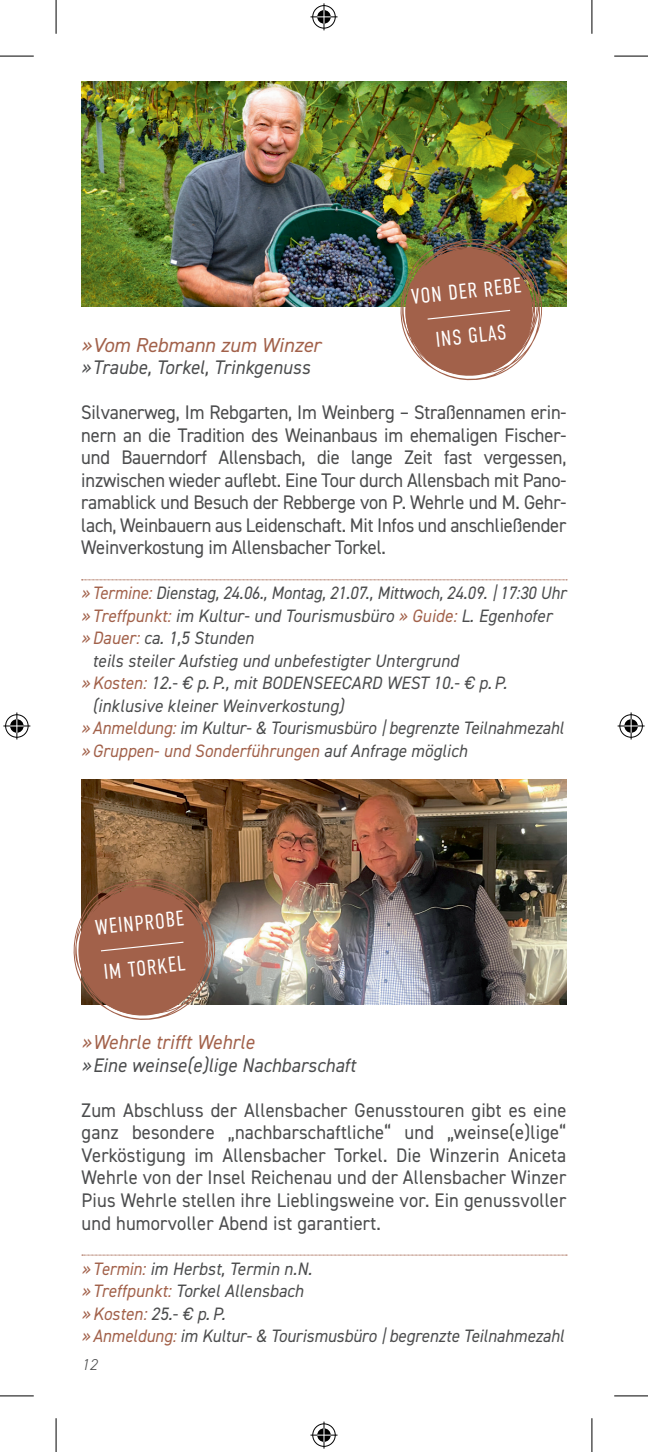
<style>
.page{position:relative;width:648px;height:1452px;background:#fff}
.page>*{position:absolute;margin:0;border:0;box-sizing:border-box;transform-origin:0 0}
.t1{font:300 21.38px/45px "DIN Condensed";color:#fff;text-align:center}
.t2{font:italic 20.25px "DIN2014";color:#a2614a}
.t3{font:italic 20.25px "DIN2014";color:#a2614a;scale:.94 1}
.t4{font:19.8px/22.5px "DIN2014";letter-spacing:-.005em;color:#4b4c4d;text-align:justify;scale:.94 1}
.t5{font:italic 19.8px "DIN2014";letter-spacing:.01em;color:#4b4c4d;scale:.94 1}
.t6{font:italic 18px/22.5px "DIN2014";letter-spacing:.01em;color:#4b4c4d;scale:.94 1}
.t7{font:italic 18px "DIN2014";letter-spacing:.01em;color:#4b4c4d;scale:.91 1}
.t8{font:italic 18px "DIN2014";letter-spacing:.01em;color:#4b4c4d;scale:.93 1}
.t9{font:italic 18px "DIN2014";letter-spacing:.01em;color:#a2614a;scale:.93 1}
.t10{font:italic 300 15.75px "DIN2014";color:#4b4c4d}
.s1{color:#a2614a}
.s2{color:#4b4c4d}
</style>
<div class="page">
<svg style="left:82px;top:579px;width:485px;height:1px"></svg>
<img style="left:81px;top:82px;width:485px;height:225px">
<img style="left:392px;top:235px;width:150px;height:146px">
<img style="left:81px;top:779px;width:485px;height:225px">
<svg style="left:73px;top:875px;width:142px;height:145px;background:#a3725d"></svg>
<svg style="left:82px;top:1254px;width:485px;height:1px"></svg>
<hr style="left:0;top:56px;width:34px;height:1px;background:#000">
<hr style="left:614px;top:56px;width:34px;height:1px;background:#000">
<hr style="left:0;top:1395px;width:34px;height:1px;background:#000">
<hr style="left:614px;top:1395px;width:34px;height:1px;background:#000">
<hr style="left:56px;top:0;width:1px;height:34px;background:#000">
<hr style="left:56px;top:1418px;width:1px;height:34px;background:#000">
<hr style="left:591px;top:0;width:1px;height:34px;background:#000">
<hr style="left:591px;top:1418px;width:1px;height:34px;background:#000">
<svg style="left:310px;top:3px;width:27px;height:27px"></svg>
<svg style="left:310px;top:1421px;width:27px;height:27px"></svg>
<svg style="left:3px;top:712px;width:27px;height:27px"></svg>
<svg style="left:618px;top:712px;width:27px;height:27px"></svg>
<p class="t1" style="left:409px;top:274px;width:112px;rotate:-6deg">VON DER REBE<br>INS GLAS</p>
<p class="t2" style="left:81px;top:332px;width:241px">»Vom Rebmann zum Winzer</p>
<p class="t5" style="left:81px;top:355px;width:245px">»Traube, Torkel, Trinkgenuss</p>
<p class="t4" style="left:81px;top:401px;width:518px">Silvanerweg, Im Rebgarten, Im Weinberg – Straßennamen erin&shy;nern an die Tradition des Weinanbaus im ehemaligen Fischer&shy;und Bauerndorf Allensbach, die lange Zeit fast vergessen, inzwischen wieder auflebt. Eine Tour durch Allensbach mit Pano&shy;ramablick und Besuch der Rebberge von P. Wehrle und M. Gehr&shy;lach, Weinbauern aus Leidenschaft. Mit Infos und anschließender Weinverkostung im Allensbacher Torkel.</p>
<p class="t7" style="left:81px;top:582px;width:534px"><span class="s1">» Termine:</span> Dienstag, 24.06., Montag, 21.07., Mittwoch, 24.09. |17:30 Uhr</p>
<p class="t6" style="left:81px;top:604px;width:502px"><span class="s1">» Treffpunkt:</span> im Kultur- und Tourismusbüro <span class="s1">» Guide:</span> L. Egenhofer</p>
<p class="t6" style="left:81px;top:626px;width:185px"><span class="s1">»Dauer:</span> ca. 1,5 Stunden</p>
<p class="t6" style="left:92px;top:649px;width:391px">teils steiler Aufstieg und unbefestigter Untergrund</p>
<p class="t6" style="left:81px;top:671px;width:455px"><span class="s1">»Kosten:</span> 12.- € p.P., mit BODENSEECARD WEST 10.- € p.P.</p>
<p class="t6" style="left:92px;top:694px;width:269px">(inklusive kleiner Weinverkostung)</p>
<p class="t8" style="left:81px;top:717px;width:520px"><span class="s1">» Anmeldung:</span> im Kultur- &amp; Tourismusbüro |begrenzte Teilnahmezahl</p>
<p class="t9" style="left:81px;top:739px;width:416px">»Gruppen- und Sonderführungen <span class="s2">auf Anfrage möglich</span></p>
<p class="t1" style="left:93px;top:905px;width:90px;text-align:left;rotate:-6deg">WEINPROBE<br>IM TORKEL</p>
<p class="t3" style="left:82px;top:1029px;width:185px">»Wehrle trifft Wehrle</p>
<p class="t5" style="left:82px;top:1052px;width:293px">»Eine weinse(e)lige Nachbarschaft</p>
<p class="t4" style="left:82px;top:1098px;width:517px">Zum Abschluss der Allensbacher Genusstouren gibt es eine ganz besondere „nachbarschaftliche“ und „weinse(e)lige“ Verköstigung im Allensbacher Torkel. Die Winzerin Aniceta Wehrle von der Insel Reichenau und der Allensbacher Winzer Pius Wehrle stellen ihre Lieblingsweine vor. Ein genussvoller und humorvoller Abend ist garantiert.</p>
<p class="t6" style="left:82px;top:1256px;width:515px"><span class="s1">» Termin:</span> im Herbst, Termin n.N.<br><span class="s1">» Treffpunkt:</span> Torkel Allensbach<br><span class="s1">»Kosten:</span> 25.- € p.P.<br><span class="s1">» Anmeldung:</span> im Kultur- &amp; Tourismusbüro |begrenzte Teilnahmezahl</p>
<p class="t10" style="left:82px;top:1355px;width:17px">12</p>
</div>
